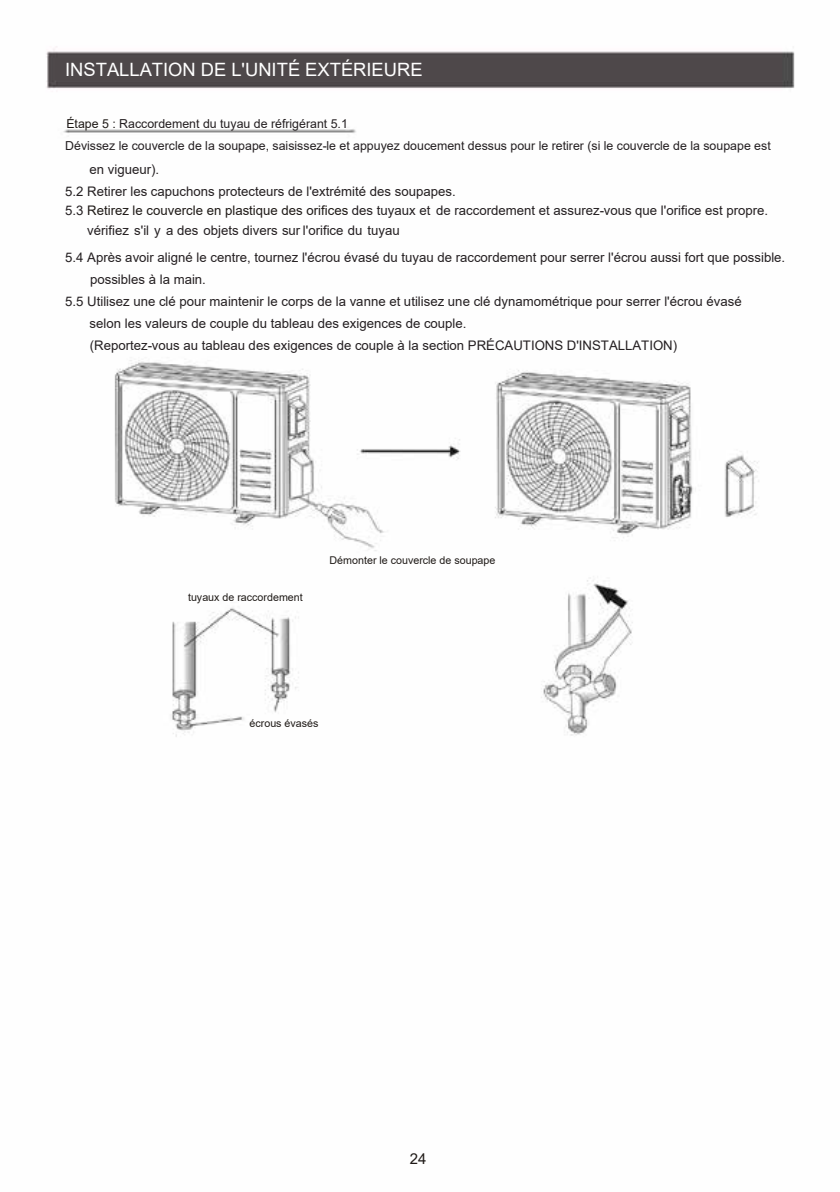
<style>
.page{position:relative;width:840px;height:1192px;background:#fff}
.page>*{position:absolute;margin:0;border:0;box-sizing:border-box;transform-origin:0 0}
.t1{font:18.4px "Arial";color:#fff}
.t2{font:15px "Arial";color:#1f1a17}
.t3{font:13.2px/19px "Arial";color:#241f21}
.t4{font:12.4px/22.6px "Arial";color:#241f21}
.t5{font:10.8px "Arial";color:#1f1a17}
.s1{color:#1f1a17}
</style>
<div class="page">
<img style="left:46px;top:46px;width:749px;height:691px">
<h1 class="t1" style="left:65px;top:57px;width:359px">INSTALLATION DE L'UNITÉ EXTÉRIEURE</h1>
<p class="t4" style="left:65px;top:112px;width:707px"><span class="s1">Étape 5 :</span> Raccordement du tuyau de réfrigérant 5.1<br>Dévissez le couvercle de la soupape, saisissez-le et appuyez doucement dessus pour le retirer (si le couvercle de la soupape est</p>
<p class="t3" style="left:90px;top:160px;width:71px">en vigueur).</p>
<p class="t3" style="left:65px;top:182px;width:705px">5.2 Retirer les capuchons protecteurs de l'extrémité des soupapes.<br>5.3 <span class="s1">Retirez le couvercle en plastique des orifices</span> des tuyaux et de raccordement et assurez-vous que l'orifice est propre.</p>
<p class="t3" style="left:87px;top:221px;width:314px">vérifiez s'il y a des objets divers sur l'orifice du tuyau</p>
<p class="t3" style="left:65px;top:247px;width:722px">5.4 Après avoir aligné le centre, tournez l'écrou évasé du tuyau de raccordement pour serrer l'écrou aussi fort que possible.</p>
<p class="t3" style="left:90px;top:269px;width:117px">possibles à la main.</p>
<p class="t3" style="left:90px;top:290px;width:654px;line-height:22px;text-indent:-24px">5.5 Utilisez une clé pour maintenir le corps de la vanne et utilisez une clé dynamométrique pour serrer l'écrou évasé selon les valeurs de couple du tableau des exigences de couple.</p>
<p class="t3" style="left:90px;top:335px;width:589px">(Reportez-vous au tableau des exigences de couple à la section PRÉCAUTIONS D'INSTALLATION)</p>
<p class="t5" style="left:188px;top:590px;width:116px">tuyaux de raccordement</p>
<p class="t5" style="left:330px;top:553px;width:167px">Démonter le couvercle de soupape</p>
<p class="t5" style="left:250px;top:716px;width:70px">écrous évasés</p>
<p class="t2" style="left:410px;top:1148px;width:18px">24</p>
</div>
